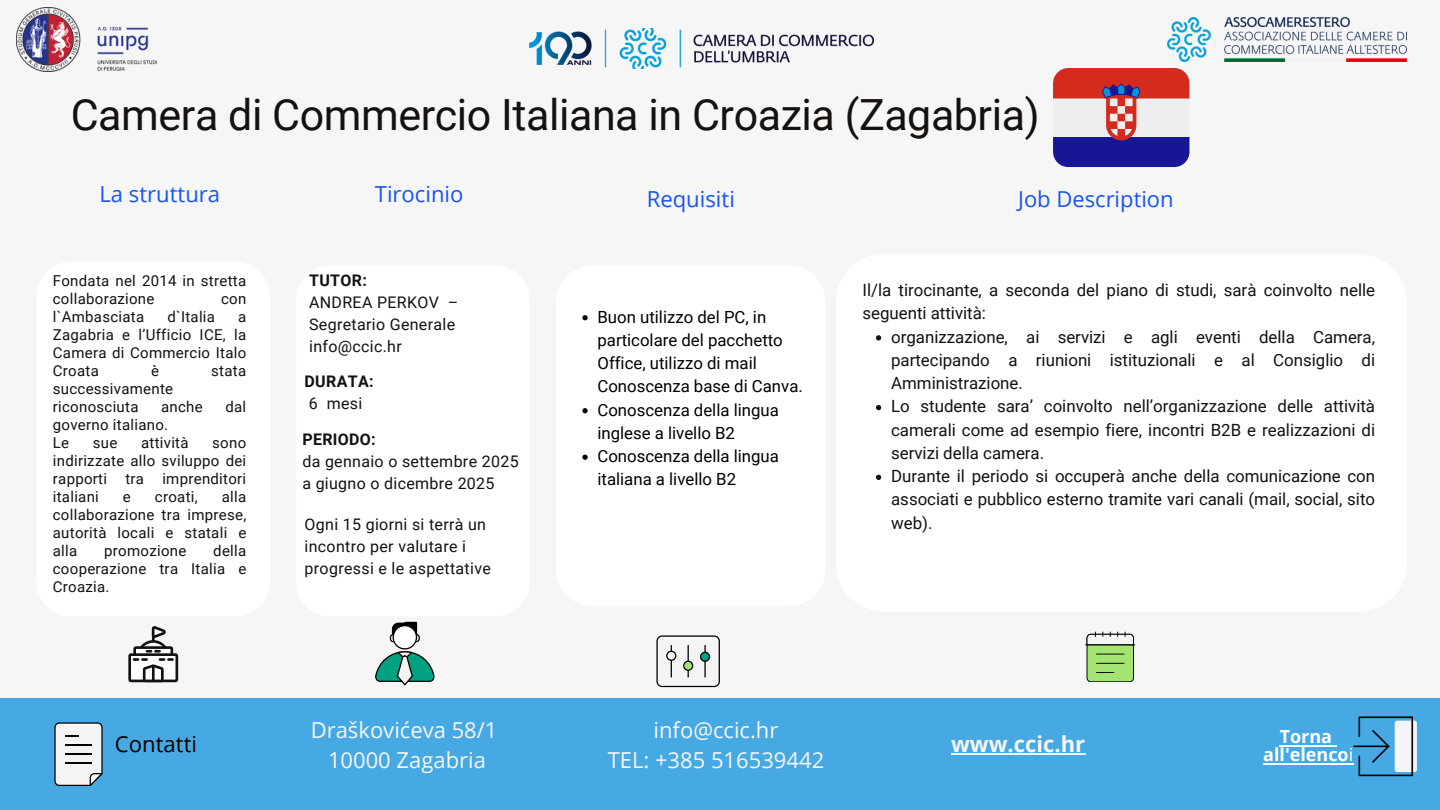
<style>
.page{position:relative;width:1440px;height:810px;background:#f6f6f6}
.page>*{position:absolute;margin:0;border:0;box-sizing:border-box;transform-origin:0 0}
.t1{font:43px "Roboto";letter-spacing:-.01em;color:#14110f}
.t2{font:22.1px "Open Sans";color:#1754f1}
.t3{font:22.1px "Open Sans";color:#000}
.t4{font:22px/30.8px "Open Sans";color:#f6f6f6;text-align:center}
.t5{font:22px "Open Sans";color:#1754f1}
.t6{font:700 22px "Open Sans";color:#f6f6f6}
.t7{font:700 18px/18px "Open Sans";color:#fff;text-align:center}
.t8{font:16.9px/23.2px "Roboto";color:#14110f;text-align:justify}
.t9{font:16.8px/23.2px "Roboto";color:#000}
.t10{font:16px/21.8px "Roboto";letter-spacing:.02em;color:#14110f}
.t11{font:700 16px "Roboto";letter-spacing:.02em;color:#14110f}
.t12{font:15px/18px "Roboto";letter-spacing:.02em;color:#14110f;text-align:justify}
.s1{font-weight:400}
</style>
<div class="page">
<div style="left:36px;top:262px;width:234px;height:354px;background:#fff;border-radius:34px"></div>
<div style="left:836px;top:254px;width:571px;height:358px;background:#fff;border-radius:48px"></div>
<div style="left:556px;top:265px;width:270px;height:341px;background:#fff;border-radius:37px"></div>
<div style="left:296px;top:265px;width:234px;height:351px;background:#fff;border-radius:34px"></div>
<div style="left:1px;top:698px;width:1439px;height:112px;background:#47a9e3"></div>
<svg style="left:375px;top:622px;width:60px;height:63px"></svg>
<svg style="left:128px;top:626px;width:50px;height:56px"></svg>
<svg style="left:656px;top:635px;width:64px;height:52px"></svg>
<hr style="left:1085px;top:644px;width:50px;height:1px;background:#000">
<svg style="left:1087px;top:632px;width:47px;height:50px"></svg>
<svg style="left:54px;top:722px;width:48px;height:64px;background:#c9cdcf"></svg>
<img style="left:1168px;top:18px;width:239px;height:43px">
<img style="left:17px;top:8px;width:139px;height:63px">
<svg style="left:1053px;top:68px;width:136px;height:99px"></svg>
<div style="left:1395px;top:721px;width:22px;height:51px;background:linear-gradient(to bottom,#e9e9e9,#e9e9e9);border-radius:2px"></div>
<hr style="left:1353px;top:746px;width:36px;height:1px;background:#000">
<svg style="left:1359px;top:716px;width:54px;height:60px"></svg>
<hr style="left:1280px;top:745px;width:52px;height:1px;background:#fff">
<hr style="left:1263px;top:763px;width:86px;height:1px;background:#fff">
<svg style="left:876px;top:335px;width:5px;height:5px"></svg>
<svg style="left:876px;top:405px;width:5px;height:5px"></svg>
<svg style="left:876px;top:475px;width:5px;height:5px"></svg>
<svg style="left:582px;top:315px;width:6px;height:5px"></svg>
<svg style="left:582px;top:408px;width:6px;height:5px"></svg>
<svg style="left:582px;top:455px;width:6px;height:5px"></svg>
<hr style="left:951px;top:754px;width:134px;height:1px;background:#f6f6f6">
<img style="left:530px;top:28px;width:344px;height:40px">
<p class="t1" style="left:71px;top:90px;width:970px">Camera di Commercio Italiana in Croazia (Zagabria)</p>
<p class="t2" style="left:99px;top:178px;width:122px">La struttura</p>
<p class="t2" style="left:375px;top:178px;width:90px">Tirocinio</p>
<p class="t2" style="left:647px;top:183px;width:90px">Requisiti</p>
<p class="t5" style="left:1018px;top:183px;width:157px">Job Description</p>
<p class="t12" style="left:53px;top:272px;width:195px">Fondata nel 2014 in stretta collaborazione</p>
<p class="t12" style="left:221px;top:290px;width:27px">con</p>
<p class="t12" style="left:53px;top:308px;width:93px">l`Ambasciata</p>
<p class="t12" style="left:167px;top:308px;width:49px">d`Italia</p>
<p class="t12" style="left:53px;top:308px;width:195px;text-indent:185px">a Zagabria e l’Ufficio ICE, la Camera di Commercio Italo Croata</p>
<p class="t12" style="left:151px;top:362px;width:9px">è</p>
<p class="t12" style="left:211px;top:362px;width:36px">stata</p>
<p class="t12" style="left:53px;top:380px;width:122px">successivamente riconosciuta</p>
<p class="t12" style="left:161px;top:398px;width:43px">anche</p>
<p class="t12" style="left:225px;top:398px;width:22px">dal</p>
<p class="t12" style="left:53px;top:416px;width:117px">governo italiano.</p>
<p class="t12" style="left:53px;top:434px;width:18px">Le</p>
<p class="t12" style="left:93px;top:434px;width:26px">sue</p>
<p class="t12" style="left:141px;top:434px;width:49px">attività</p>
<p class="t12" style="left:53px;top:434px;width:195px;text-indent:159px">sono indirizzate allo sviluppo dei rapporti tra imprenditori italiani</p>
<p class="t12" style="left:53px;top:488px;width:195px;text-indent:169px">alla collaborazione tra imprese, autorità locali e statali e alla</p>
<p class="t12" style="left:123px;top:488px;width:9px">e</p>
<p class="t12" style="left:155px;top:488px;width:44px">croati,</p>
<p class="t12" style="left:53px;top:542px;width:195px;text-indent:160px">della cooperazione tra Italia e Croazia.</p>
<p class="t12" style="left:104px;top:542px;width:84px">promozione</p>
<p class="t3" style="left:115px;top:728px;width:84px">Contatti</p>
<h1 class="t11" style="left:309px;top:271px;width:59px">TUTOR:</h1>
<h3 class="t10" style="left:309px;top:292px;width:151px">ANDREA PERKOV –<br>Segretario Generale</h3>
<h3 class="t10" style="left:309px;top:335px;width:94px">info@ccic.hr</h3>
<h3 class="t11" style="left:305px;top:373px;width:70px">DURATA:</h3>
<h3 class="t10" style="left:309px;top:393px;width:55px">6 mesi</h3>
<p class="t11" style="left:302px;top:431px;width:75px">PERIODO:</p>
<p class="t10" style="left:302px;top:451px;width:218px">da gennaio o settembre 2025 a giugno o dicembre 2025</p>
<p class="t10" style="left:305px;top:514px;width:188px">Ogni 15 giorni si terrà un incontro per valutare i progressi e le aspettative</p>
<p class="t9" style="left:597px;top:305px;width:207px">Buon utilizzo del PC, in particolare del pacchetto<br>Office, utilizzo di mail<br>Conoscenza base di Canva.</p>
<p class="t9" style="left:597px;top:398px;width:183px">Conoscenza della lingua inglese a livello B2</p>
<p class="t9" style="left:597px;top:445px;width:183px">Conoscenza della lingua italiana a livello B2</p>
<p class="t8" style="left:862px;top:279px;width:514px">Il/la tirocinante, a seconda del piano di studi, sarà coinvolto nelle seguenti attività:</p>
<p class="t8" style="left:891px;top:325px;width:486px">organizzazione, ai servizi e agli eventi della Camera, partecipando a riunioni istituzionali e al Consiglio di Amministrazione.</p>
<p class="t8" style="left:891px;top:395px;width:486px">Lo studente sara’ coinvolto nell’organizzazione delle attività camerali come ad esempio fiere, incontri B2B e realizzazioni di servizi della camera.</p>
<p class="t8" style="left:891px;top:465px;width:486px">Durante il periodo si occuperà anche della comunicazione con associati e pubblico esterno tramite vari canali (mail, social, sito web).</p>
<p class="t4" style="left:311px;top:714px;width:188px">Draškovićeva 58/1<br>10000 Zagabria</p>
<h4 class="t4" style="left:608px;top:714px;width:218px">info@ccic.hr<br>TEL: +385 516539442</h4>
<p class="t6" style="left:951px;top:729px;width:136px">www.ccic.hr</p>
<p class="t7" style="left:1263px;top:727px;width:92px">Torna all'elenco<span class="s1">i</span></p>
</div>
